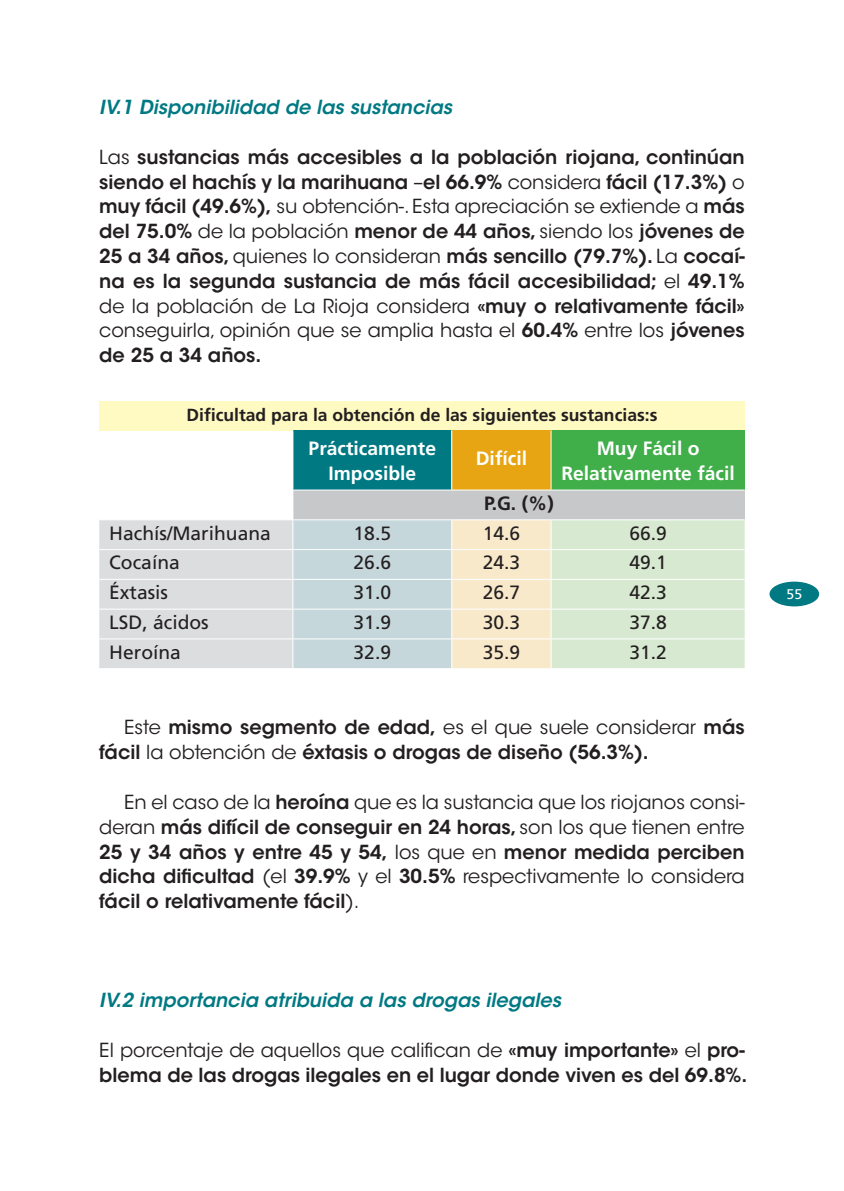
<style>
.page{position:relative;width:844px;height:1191px;background:#fff}
.page>*{position:absolute;margin:0;border:0;box-sizing:border-box;transform-origin:0 0}
.t1{font:600 19.25px/24.8px "ITC Avant Garde Std";color:#231f20;text-align:justify}
.t2{font:19.25px "Frutiger LT Std";color:#231f20}
.t3{font:italic 600 19.25px "ITC Avant Garde Std";color:#007983}
.t4{font:700 19.25px/24.8px "Frutiger LT Std";color:#fff;text-align:center}
.t5{font:700 19.25px "Frutiger LT Std";color:#231f20}
.t6{font:700 17.5px "Frutiger LT Std";color:#231f20}
.t7{font:14px "Frutiger LT Std";color:#fff}
.s1{font-weight:400}
</style>
<div class="page">
<div style="left:769px;top:581px;width:50px;height:25px;background:#007983;border-radius:50%"></div>
<div style="left:99px;top:401px;width:645px;height:29px;background:#fffac1"></div>
<div style="left:293px;top:430px;width:158px;height:60px;background:#007983"></div>
<div style="left:451px;top:430px;width:100px;height:60px;background:#e7a413"></div>
<div style="left:551px;top:430px;width:193px;height:60px;background:#40ae49"></div>
<hr style="left:451px;top:430px;width:1px;height:59px;background:#fff">
<hr style="left:550px;top:430px;width:1px;height:59px;background:#fff">
<hr style="left:292px;top:489px;width:452px;height:1px;background:#fff">
<svg style="left:99px;top:490px;width:645px;height:178px;background:#dae0d8"></svg>
<hr style="left:99px;top:549px;width:645px;height:1px;background:#fff">
<hr style="left:99px;top:579px;width:645px;height:1px;background:#fff">
<hr style="left:99px;top:608px;width:645px;height:1px;background:#fff">
<hr style="left:99px;top:638px;width:645px;height:1px;background:#fff">
<p class="t3" style="left:99px;top:99px;width:354px">IV.1 Disponibilidad de las sustancias</p>
<p class="t1" style="left:99px;top:146px;width:646px"><span class="s1">Las</span> sustancias más accesibles a la población riojana, continúan siendo el hachís y la marihuana <span class="s1">–</span>el 66.9% <span class="s1">considera</span> fácil (17.3%) <span class="s1">o </span>muy fácil (49.6%), <span class="s1">su obtención-. Esta apreciación se extiende a</span> más del 75.0% <span class="s1">de la población</span> menor de 44 años, <span class="s1">siendo los</span> jóvenes de 25 a 34 años, <span class="s1">quienes lo consideran</span> más sencillo (79.7%). <span class="s1">La</span> cocaí&shy;na es la segunda sustancia de más fácil accesibilidad; <span class="s1">el</span> 49.1% <span class="s1">de la población de La Rioja considera</span> «muy o relativamente fácil» <span class="s1">conseguirla, opinión que se amplia hasta el</span> 60.4% <span class="s1">entre los</span> jóvenes de 25 a 34 años.</p>
<p class="t6" style="left:186px;top:407px;width:472px">Dificultad para la obtención de las siguientes sustancias:s</p>
<p class="t4" style="left:308px;top:437px;width:129px">Prácticamente<br>Imposible</p>
<p class="t4" style="left:475px;top:447px;width:53px">Difícil</p>
<p class="t4" style="left:561px;top:437px;width:175px">Muy Fácil o<br>Relativamente fácil</p>
<p class="t5" style="left:484px;top:495px;width:71px">P.G. (%)</p>
<p class="t2" style="left:109px;top:525px;width:163px">Hachís/Marihuana</p>
<p class="t2" style="left:353px;top:525px;width:39px">18.5</p>
<p class="t2" style="left:482px;top:525px;width:39px">14.6</p>
<p class="t2" style="left:629px;top:525px;width:39px">66.9</p>
<p class="t2" style="left:109px;top:554px;width:72px">Cocaína</p>
<p class="t2" style="left:353px;top:554px;width:39px">26.6</p>
<p class="t2" style="left:482px;top:554px;width:39px">24.3</p>
<p class="t2" style="left:629px;top:554px;width:39px">49.1</p>
<p class="t2" style="left:109px;top:584px;width:60px">Éxtasis</p>
<p class="t2" style="left:353px;top:584px;width:39px">31.0</p>
<p class="t2" style="left:482px;top:584px;width:39px">26.7</p>
<p class="t2" style="left:629px;top:584px;width:39px">42.3</p>
<p class="t2" style="left:109px;top:614px;width:101px">LSD, ácidos</p>
<p class="t2" style="left:353px;top:614px;width:39px">31.9</p>
<p class="t2" style="left:482px;top:614px;width:39px">30.3</p>
<p class="t2" style="left:629px;top:614px;width:39px">37.8</p>
<p class="t2" style="left:109px;top:644px;width:73px">Heroína</p>
<p class="t2" style="left:353px;top:644px;width:39px">32.9</p>
<p class="t2" style="left:482px;top:644px;width:39px">35.9</p>
<p class="t2" style="left:629px;top:644px;width:39px">31.2</p>
<p class="t1" style="left:99px;top:717px;width:646px;text-indent:25px"><span class="s1">Este</span> mismo segmento de edad, <span class="s1">es el que suele considerar</span> más fácil <span class="s1">la obtención de</span> éxtasis o drogas de diseño (56.3%).</p>
<p class="t1" style="left:99px;top:791px;width:646px;text-indent:25px"><span class="s1">En el caso de la</span> heroína <span class="s1">que es la sustancia que los riojanos consi&shy;deran</span> más difícil de conseguir en 24 horas, <span class="s1">son los que tienen entre </span>25 y 34 años y entre 45 y 54, <span class="s1">los que en</span> menor medida perciben dicha dificultad <span class="s1">(el</span> 39.9% <span class="s1">y el</span> 30.5% <span class="s1">respectivamente lo considera </span>fácil o relativamente fácil<span class="s1">).</span></p>
<p class="t3" style="left:99px;top:992px;width:463px">IV.2 importancia atribuida a las drogas ilegales</p>
<p class="t1" style="left:99px;top:1039px;width:649px"><span class="s1">El porcentaje de aquellos que califican de</span> «muy importante» <span class="s1">el</span> pro&shy;blema de las drogas ilegales en el lugar donde viven es del 69.8%.</p>
<p class="t7" style="left:786px;top:588px;width:17px">55</p>
</div>
